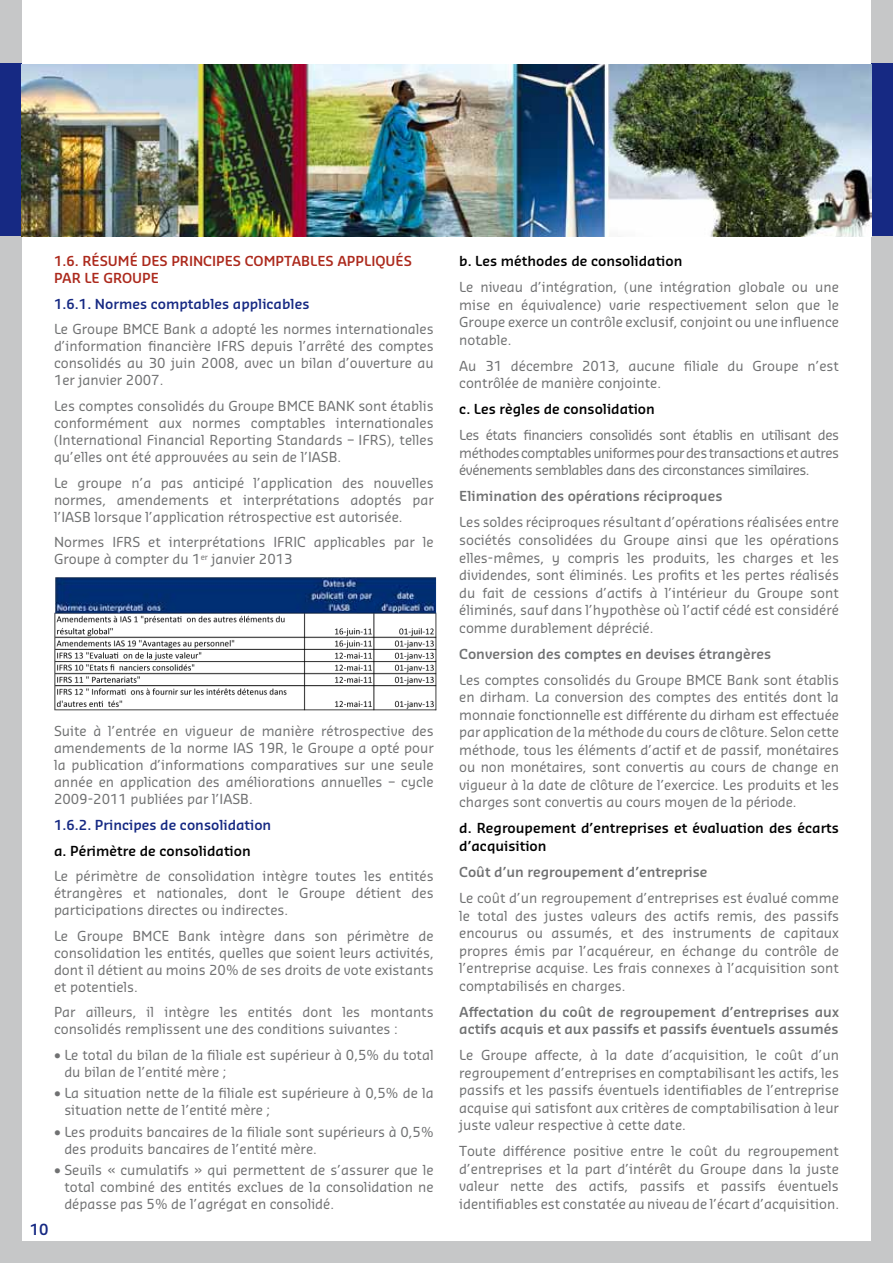
<style>
.page{position:relative;width:893px;height:1263px;background:#fff}
.page>*{position:absolute;margin:0;border:0;box-sizing:border-box;transform-origin:0 0}
.t1{font:600 15px "Sansa Std";color:#162983}
.t2{font:13.5px/17.5px "Sansa Std";color:#707172;text-align:justify}
.t3{font:600 13.5px/17.5px "Sansa Std";color:#707172}
.t4{font:600 13.5px/17.5px "Sansa Std";color:#000}
.t5{font:600 13.5px "Sansa Std";color:#162983}
.t6{font:600 13.5px "Sansa Std";color:#ac291c}
</style>
<div class="page">
<div style="left:0;top:1px;width:22px;height:62px;background:#c6c7c8"></div>
<div style="left:0;top:159px;width:22px;height:1104px;background:#c6c7c8"></div>
<div style="left:871px;top:159px;width:22px;height:1104px;background:#c6c7c8"></div>
<div style="left:871px;top:0;width:22px;height:63px;background:#c6c7c8"></div>
<div style="left:871px;top:63px;width:22px;height:173px;background:#162983"></div>
<div style="left:0;top:63px;width:22px;height:173px;background:#162983"></div>
<img style="left:22px;top:64px;width:849px;height:172px">
<div style="left:11px;top:1241px;width:871px;height:22px;background:#c6c7c8"></div>
<img style="left:55px;top:577px;width:381px;height:133px">
<p class="t6" style="left:54px;top:252px;width:332px">1.6. RÉSU MÉ DES PRINCIPES COMPTABLES APPLIQUÉ</p>
<p class="t6" style="left:404px;top:252px;width:10px">S</p>
<p class="t6" style="left:54px;top:269px;width:106px">PAR LE GROUPE</p>
<p class="t5" style="left:54px;top:295px;width:257px">1.6.1. Normes comptables applicables</p>
<p class="t2" style="left:54px;top:320px;width:381px;line-height:17.1px">Le Groupe BMCE Bank a adopté les normes internationales d’information financière IFRS depuis l’arrêté des comptes consolidés au 30 juin 2008, avec un bilan d’ouverture au 1er janvier 2007.</p>
<p class="t2" style="left:54px;top:397px;width:381px;line-height:17.1px">Les comptes consolidés du Groupe BMCE BANK sont établis conformément aux normes comptables internationales (International Financial Reporting Standards – IFRS), telles qu’elles ont été approuvées au sein de l’IASB.</p>
<p class="t2" style="left:54px;top:473px;width:381px;line-height:17.1px">Le groupe n’a pas anticipé l’application des nouvelles normes, amendements et interprétations adoptés par l’IASB lorsque l’application rétrospective est autorisée.</p>
<p class="t2" style="left:54px;top:533px;width:381px;line-height:17.1px">Normes IFRS et interprétations IFRIC applicables par le<br>Groupe à compter du 1<sup>er</sup> janvier 2013</p>
<p class="t2" style="left:54px;top:722px;width:381px;line-height:17.1px">Suite à l’entrée en vigueur de manière rétrospective des amendements de la norme IAS 19R, le Groupe a opté pour la publication d’informations comparatives sur une seule année en application des améliorations annuelles – cycle 2009-2011 publiées par l’IASB.</p>
<p class="t5" style="left:54px;top:816px;width:219px">1.6.2. Principes de consolidation</p>
<p class="t4" style="left:54px;top:841px;width:198px">a. Périmètre de consolidation</p>
<p class="t2" style="left:54px;top:867px;width:381px;line-height:17.1px">Le périmètre de consolidation intègre toutes les entités étrangères et nationales, dont le Groupe détient des participations directes ou indirectes.</p>
<p class="t2" style="left:54px;top:926px;width:381px;line-height:17.1px">Le Groupe BMCE Bank intègre dans son périmètre de consolidation les entités, quelles que soient leurs activités, dont il détient au moins 20% de ses droits de vote existants et potentiels.</p>
<p class="t2" style="left:54px;top:1003px;width:381px;line-height:17.1px">Par ailleurs, il intègre les entités dont les montants consolidés remplissent une des conditions suivantes :</p>
<p class="t2" style="left:64px;top:1046px;width:371px;line-height:17.1px;text-indent:-10px">• Le total du bilan de la filiale est supérieur à 0,5% du total du bilan de l’entité mère ;</p>
<p class="t2" style="left:64px;top:1084px;width:371px;line-height:17.1px;text-indent:-10px">• La situation nette de la filiale est supérieure à 0,5% de la situation nette de l’entité mère ;</p>
<p class="t2" style="left:64px;top:1122px;width:371px;line-height:17.1px;text-indent:-10px">• Les produits bancaires de la filiale sont supérieurs à 0,5% des produits bancaires de l’entité mère.</p>
<p class="t2" style="left:64px;top:1161px;width:371px;line-height:17.1px;text-indent:-10px">• Seuils « cumulatifs » qui permettent de s’assurer que le total combiné des entités exclues de la consolidation ne dépasse pas 5% de l’agrégat en consolidé.</p>
<p class="t1" style="left:30px;top:1219px;width:20px">10</p>
<p class="t4" style="left:459px;top:252px;width:225px">b. Les méthodes de consolidation</p>
<p class="t2" style="left:459px;top:278px;width:381px">Le niveau d’intégration, (une intégration globale ou une mise en équivalence) varie respectivement selon que le Groupe exerce un contrôle exclusif, conjoint ou une influence notable.</p>
<p class="t2" style="left:459px;top:356px;width:381px">Au 31 décembre 2013, aucune filiale du Groupe n’est contrôlée de manière conjointe.</p>
<p class="t4" style="left:459px;top:400px;width:197px">c. Les règles de consolidation</p>
<p class="t2" style="left:459px;top:426px;width:381px">Les états financiers consolidés sont établis en utilisant des méthodes comptables uniformes pour des transactions et autres événements semblables dans des circonstances similaires.</p>
<p class="t3" style="left:459px;top:487px;width:265px">Elimination des opérations réciproques</p>
<p class="t2" style="left:459px;top:513px;width:381px">Les soldes réciproques résultant d’opérations réalisées entre sociétés consolidées du Groupe ainsi que les opérations elles-mêmes, y compris les produits, les charges et les dividendes, sont éliminés. Les profits et les pertes réalisés du fait de cessions d’actifs à l’intérieur du Groupe sont éliminés, sauf dans l’hypothèse où l’actif cédé est considéré comme durablement déprécié.</p>
<p class="t3" style="left:459px;top:644px;width:314px">Conversion des comptes en devises étrangères</p>
<p class="t2" style="left:459px;top:670px;width:381px">Les comptes consolidés du Groupe BMCE Bank sont établis en dirham. La conversion des comptes des entités dont la monnaie fonctionnelle est différente du dirham est effectuée par application de la méthode du cours de clôture. Selon cette méthode, tous les éléments d’actif et de passif, monétaires ou non monétaires, sont convertis au cours de change en vigueur à la date de clôture de l’exercice. Les produits et les charges sont convertis au cours moyen de la période.</p>
<p class="t4" style="left:459px;top:819px;width:381px">d. Regroupement d’entreprises et évaluation des écarts d’acquisition</p>
<p class="t3" style="left:459px;top:862px;width:250px">Coût d’un regroupement d’entreprise</p>
<p class="t2" style="left:459px;top:888px;width:381px">Le coût d’un regroupement d’entreprises est évalué comme le total des justes valeurs des actifs remis, des passifs encourus ou assumés, et des instruments de capitaux propres émis par l’acquéreur, en échange du contrôle de l’entreprise acquise. Les frais connexes à l’acquisition sont comptabilisés en charges.</p>
<p class="t3" style="left:459px;top:1002px;width:381px">Affectation du coût de regroupement d’entreprises aux actifs acquis et aux passifs et passifs éventuels assumés</p>
<p class="t2" style="left:459px;top:1046px;width:381px">Le Groupe affecte, à la date d’acquisition, le coût d’un regroupement d’entreprises en comptabilisant les actifs, les passifs et les passifs éventuels identifiables de l’entreprise acquise qui satisfont aux critères de comptabilisation à leur juste valeur respective à cette date.</p>
<p class="t2" style="left:459px;top:1142px;width:381px">Toute différence positive entre le coût du regroupement d’entreprises et la part d’intérêt du Groupe dans la juste valeur nette des actifs, passifs et passifs éventuels identifiables est constatée au niveau de l’écart d’acquisition.</p>
</div>
